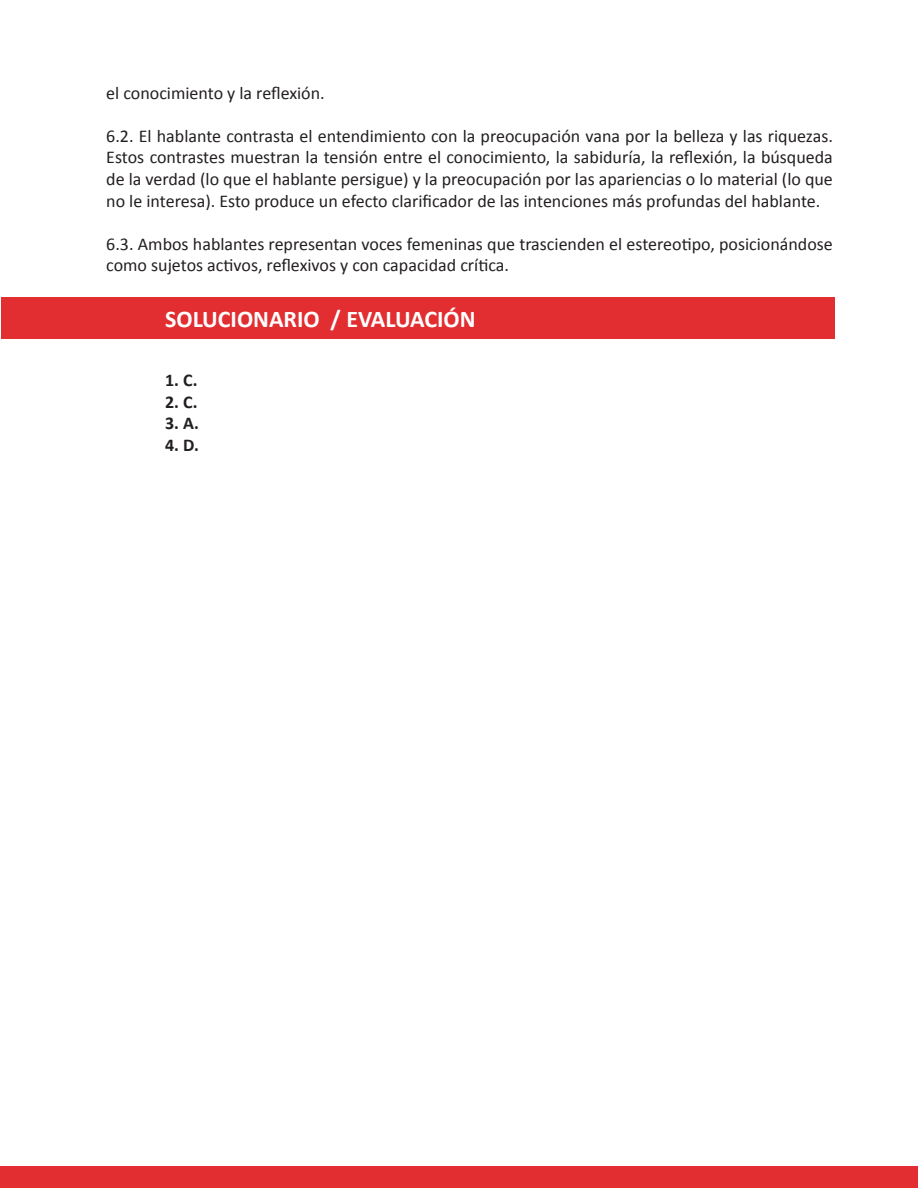
<style>
.page{position:relative;width:918px;height:1188px;background:#fff}
.page>*{position:absolute;margin:0;border:0;box-sizing:border-box;transform-origin:0 0}
.t1{font:700 24px "Calibri";color:#fff}
.t2{font:18px/21.6px "Calibri";color:#231f20;text-align:justify}
.t3{font:700 18px "Calibri";color:#231f20}
</style>
<div class="page">
<div style="left:0;top:1167px;width:918px;height:21px;background:#e22e31"></div>
<div style="left:1px;top:298px;width:833px;height:41px;background:#e22e31"></div>
<p class="t2" style="left:106px;top:81px;width:220px">el conocimiento y la reflexión.</p>
<p class="t2" style="left:106px;top:124px;width:728px">6.2. El hablante contrasta el entendimiento con la preocupación vana por la belleza y las riquezas.<br>Estos contrastes muestran la tensión entre el conocimiento, la sabiduría, la reflexión, la búsqueda de la verdad (lo que el hablante persigue) y la preocupación por las apariencias o lo material (lo que no le interesa). Esto produce un efecto clarificador de las intenciones más profundas del hablante.</p>
<p class="t2" style="left:106px;top:232px;width:728px">6.3. Ambos hablantes representan voces femeninas que trascienden el estereotipo, posicionándose como sujetos activos, reflexivos y con capacidad crítica.</p>
<p class="t1" style="left:165px;top:302px;width:312px">SOLUCIONARIO / EVALUACIÓN</p>
<p class="t3" style="left:165px;top:367px;width:34px">1. C.</p>
<p class="t3" style="left:165px;top:389px;width:34px">2. C.</p>
<p class="t3" style="left:165px;top:410px;width:35px">3. A.</p>
<p class="t3" style="left:165px;top:432px;width:35px">4. D.</p>
</div>
